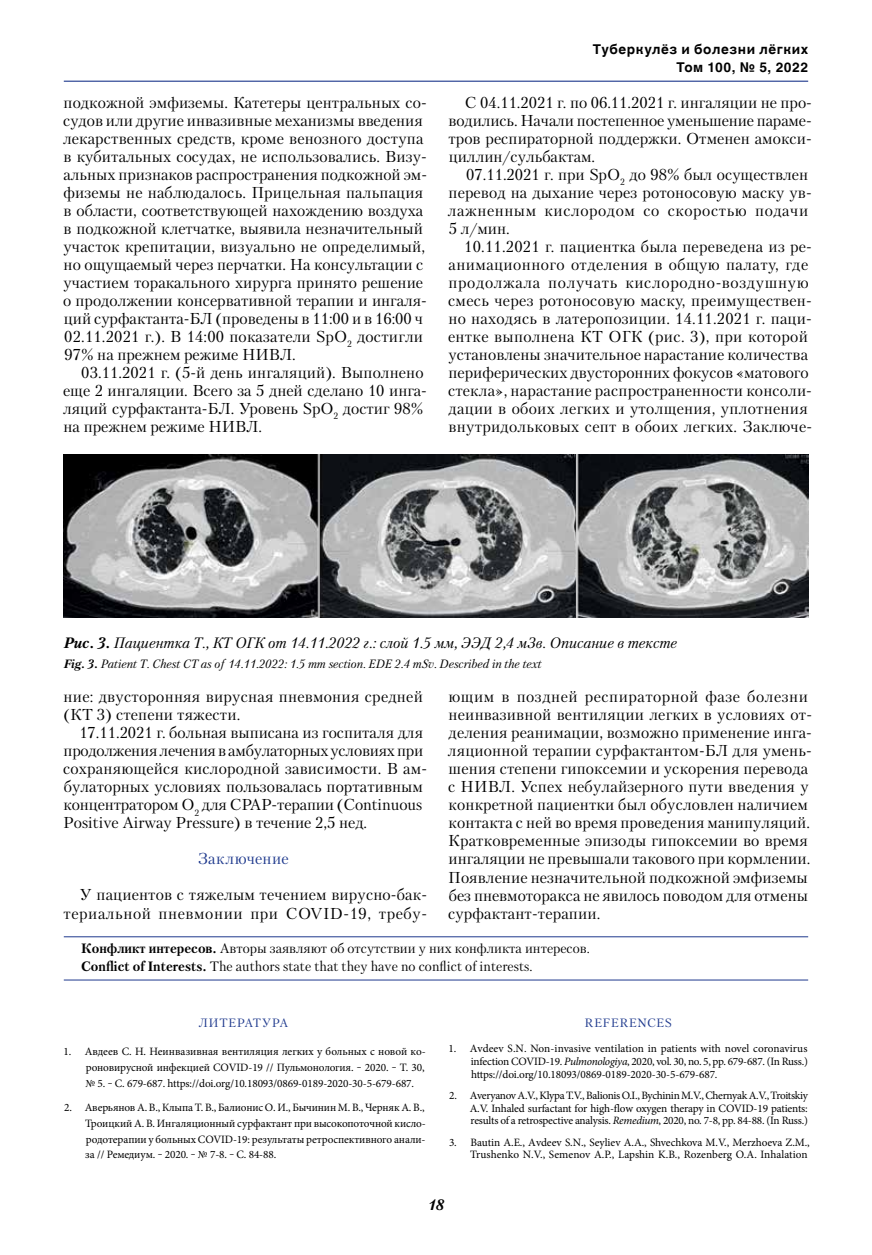
<style>
.page{position:relative;width:872px;height:1255px;background:#fff}
.page>*{position:absolute;margin:0;border:0;box-sizing:border-box;transform-origin:0 0}
.t1{font:15.75px/18px "Petersburg";letter-spacing:.005em;color:#000}
.t2{font:15.75px "Petersburg";letter-spacing:.02em;color:#1e398d}
.t3{font:italic 15px "Petersburg";color:#000}
.t4{font:italic 700 15px "Petersburg";color:#000}
.t5{font:13.5px/18px "Petersburg";color:#000}
.t6{font:700 13.5px/18px "Helvetica World";letter-spacing:.04em;color:#000;text-align:right}
.t7{font:italic 12px "Petersburg";color:#000}
.t8{font:12px "Petersburg";letter-spacing:.045em;color:#1e398d}
.t9{font:11.25px/15.8px "Minion Pro";letter-spacing:-.01em;color:#000;text-align:justify}
.s1{font-weight:700}
.s2{font-style:italic}
</style>
<div class="page">
<hr style="left:64px;top:81px;width:744px;height:1px;background:#1e398d">
<img style="left:64px;top:454px;width:744px;height:163px">
<hr style="left:64px;top:936px;width:744px;height:1px;background:#1e398d">
<hr style="left:64px;top:979px;width:744px;height:1px;background:#1e398d">
<p class="t1" style="left:63px;top:93px;width:365px">подкожной эмфиземы. Катетеры центральных со&shy;судов или другие инвазивные механизмы введения лекарственных средств, кроме венозного доступа в кубитальных сосудах, не использовались. Визу&shy;альных признаков распространения подкожной эм&shy;физемы не наблюдалось. Прицельная пальпация в области, соответствующей нахождению воздуха в подкожной клетчатке, выявила незначительный участок крепитации, визуально не определимый, но ощущаемый через перчатки. На консультации с участием торакального хирурга принято решение о продолжении консервативной терапии и ингаля&shy;ций сурфактанта-БЛ (проведены в 11:00 и в 16:00 ч 02.11.2021 г.). В 14:00 показатели SpO<sub>2</sub> достигли 97% на прежнем режиме НИВЛ.</p>
<p class="t1" style="left:63px;top:363px;width:365px;text-indent:18px">03.11.2021 г. (5-й день ингаляций). Выполнено еще 2 ингаляции. Всего за 5 дней сделано 10 инга&shy;ляций сурфактанта-БЛ. Уровень SpO<sub>2</sub> достиг 98% на прежнем режиме НИВЛ.</p>
<p class="t6" style="left:593px;top:40px;width:217px">Туберкулёз и болезни лёгких<br>Том 100, № 5, 2022</p>
<p class="t1" style="left:448px;top:93px;width:365px;text-align:justify;text-indent:17px">С 04.11.2021 г. по 06.11.2021 г. ингаляции не про&shy;водились. Начали постепенное уменьшение параме&shy;тров респираторной поддержки. Отменен амокси&shy;циллин/сульбактам.</p>
<p class="t1" style="left:448px;top:165px;width:365px;text-indent:18px">07.11.2021 г. при SpO<sub>2</sub> до 98% был осуществлен перевод на дыхание через ротоносовую маску ув&shy;лажненным кислородом со скоростью подачи 5 л/мин.</p>
<p class="t1" style="left:448px;top:237px;width:365px;text-indent:16px">10.11.2021 г. пациентка была переведена из ре&shy;анимационного отделения в общую палату, где продолжала получать кислородно-воздушную смесь через ротоносовую маску, преимуществен&shy;но находясь в латеропозиции. 14.11.2021 г. паци&shy;ентке выполнена КТ ОГК (рис. 3), при которой установлены значительное нарастание количества периферических двусторонних фокусов «матового стекла», нарастание распространенности консоли&shy;дации в обоих легких и утолщения, уплотнения внутридольковых септ в обоих легких. Заключе-</p>
<p class="t3" style="left:64px;top:634px;width:615px"><span class="s1">Рис. 3.</span> Пациентка Т., КТ ОГК от 14.11.2022 г.: слой 1.5 мм, ЭЭД 2,4 мЗв. Описание в тексте</p>
<p class="t7" style="left:64px;top:656px;width:479px"><span class="s1">Fig. 3.</span> Patient T. Chest CT as of 14.11.2022: 1.5 mm section. EDE 2.4 mSv. Described in the text</p>
<p class="t1" style="left:63px;top:687px;width:361px">ние: двусторонняя вирусная пневмония средней (КТ 3) степени тяжести.</p>
<p class="t1" style="left:63px;top:723px;width:365px;text-indent:16px">17.11.2021 г. больная выписана из госпиталя для продолжения лечения в амбулаторных условиях при сохраняющейся кислородной зависимости. В ам&shy;булаторных условиях пользовалась портативным концентратором О<sub>2</sub> для СРАР-терапии (Continuous Positive Airway Pressure) в течение 2,5 нед.</p>
<p class="t2" style="left:198px;top:848px;width:93px">Заключение</p>
<p class="t1" style="left:63px;top:885px;width:365px;text-align:right">У пациентов с тяжелым течением вирусно-бак&shy;териальной пневмонии при COVID-19, требу-</p>
<p class="t1" style="left:448px;top:687px;width:365px">ющим в поздней респираторной фазе болезни неинвазивной вентиляции легких в условиях от&shy;деления реанимации, возможно применение инга&shy;ляционной терапии сурфактантом-БЛ для умень&shy;шения степени гипоксемии и ускорения перевода с НИВЛ. Успех небулайзерного пути введения у конкретной пациентки был обусловлен наличием контакта с ней во время проведения манипуляций.<br>Кратковременные эпизоды гипоксемии во время ингаляции не превышали такового при кормлении.<br>Появление незначительной подкожной эмфиземы без пневмоторакса не явилось поводом для отмены сурфактант-терапии.</p>
<p class="t5" style="left:81px;top:939px;width:510px"><span class="s1">Конфликт интересов.</span> Авторы заявляют об отсутствии у них конфликта интересов.<br><span class="s1">Conflict of Interests.</span> The authors state that they have no conflict of interests.</p>
<p class="t8" style="left:199px;top:1014px;width:91px">ЛИТЕРАТУРА</p>
<p class="t9" style="left:85px;top:1043px;width:342px;text-indent:-22px">1. Авдеев С. Н. Неинвазивная вентиляция легких у больных с новой ко&shy;роновирусной инфекцией COVID-19 // Пульмонология. ‒ 2020. ‒ Т. 30, № 5. ‒ С. 679-687. https://doi.org/10.18093/0869-0189-2020-30-5-679-687.</p>
<p class="t9" style="left:85px;top:1099px;width:342px;text-indent:-21px">2. Аверьянов А. В., Клыпа Т. В., Балионис О. И., Бычинин М. В., Черняк А. В., Троицкий А. В. Ингаляционный сурфактант при высокопоточной кисло&shy;родотерапии у больных COVID-19: результаты ретроспективного анали&shy;за // Ремедиум. ‒ 2020. ‒ № 7-8. ‒ С. 84-88.</p>
<p class="t8" style="left:584px;top:1014px;width:89px">REFERENCES</p>
<p class="t9" style="left:471px;top:1042px;width:339px;line-height:12.8px;text-indent:-22px">1. Аvdeev S.N. Non-invasive ventilation in patients with novel coronavirus infection COVID-19. <span class="s2">Pulmonologiya</span>, 2020, vol. 30, no. 5, pp. 679-687. (In Russ.) https://doi.org/10.18093/0869-0189-2020-30-5-679-687.</p>
<p class="t9" style="left:469px;top:1088px;width:340px;line-height:12.8px;text-indent:-20px">2. Аveryanov А.V., Klypa T.V., Balionis O.I., Bychinin M.V., Chernyak А.V., Troitskiy А.V. Inhaled surfactant for high-flow oxygen therapy in COVID-19 patients: results of a retrospective analysis. <span class="s2">Remedium</span>, 2020, no. 7-8, pp. 84-88. (In Russ.)</p>
<p class="t9" style="left:449px;top:1135px;width:362px;line-height:12.8px;text-align:right">3. Bautin А.E., Аvdeev S.N., Seyliev А.А., Shvechkova M.V., Merzhoeva Z.M.,<br>Trushenko N.V., Semenov А.P., Lapshin K.B., Rozenberg O.А. Inhalation</p>
<p class="t4" style="left:428px;top:1194px;width:17px">18</p>
</div>
